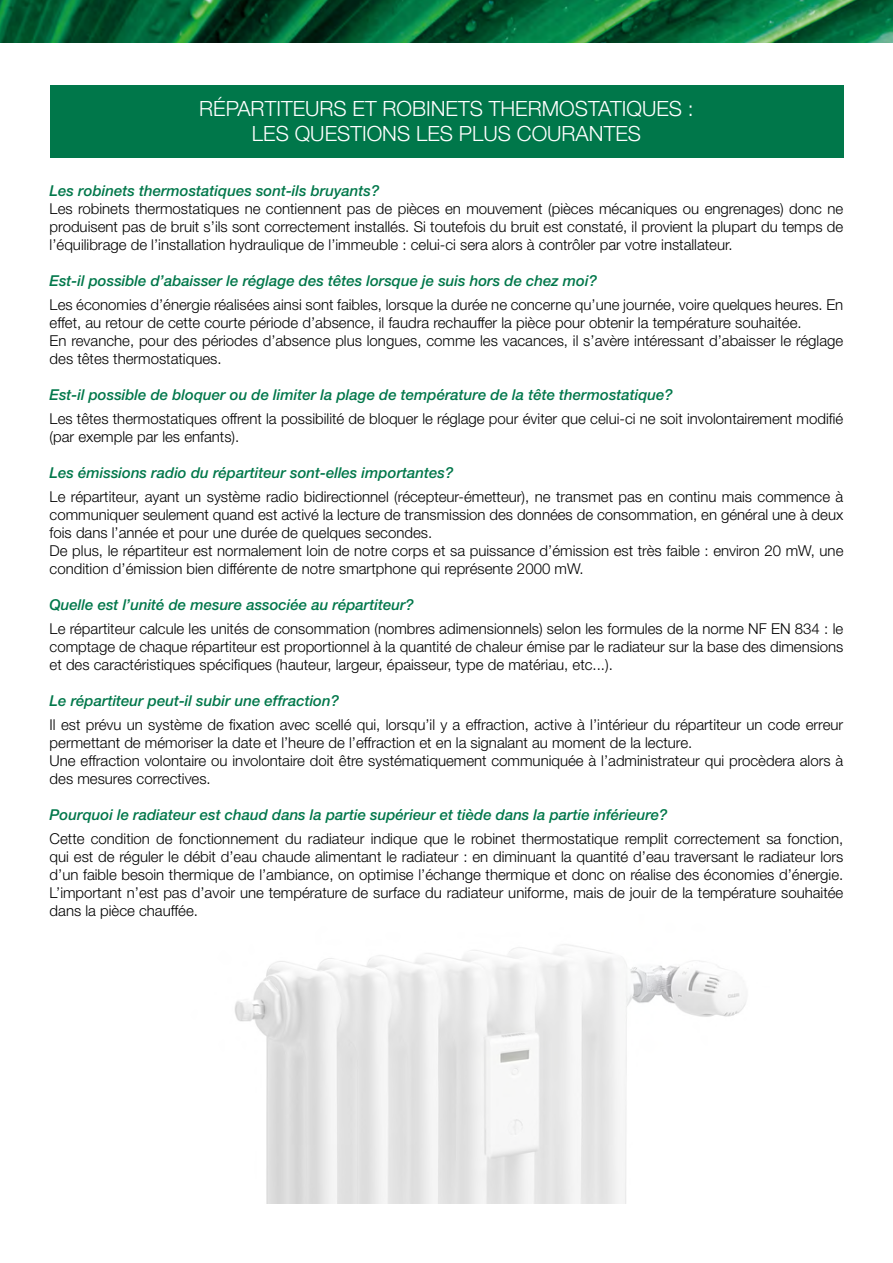
<style>
.page{position:relative;width:893px;height:1263px;background:#fff}
.page>*{position:absolute;margin:0;border:0;box-sizing:border-box;transform-origin:0 0}
.t1{font:300 21px/25.2px "Helvetica Neue LT Std";color:#fff}
.t2{font:300 15px/18px "Helvetica Neue LT Std";color:#000}
.t3{font:italic 500 15px "Helvetica Neue LT Std";color:#00774a}
</style>
<div class="page">
<img style="left:234px;top:944px;width:512px;height:259px">
<div style="left:50px;top:85px;width:793px;height:72px;background:#00774a"></div>
<img style="left:0;top:0;width:893px;height:43px">
<h1 class="t1" style="left:252px;top:96px;width:443px;text-indent:-53px">Répartiteurs et robinets thermostatiqu es : les qu estions les plu</h1>
<h1 class="t1" style="left:498px;top:121px;width:145px">s courantes</h1>
<p class="t3" style="left:50px;top:181px;width:331px">Les robinets thermostatiques sont-ils bruyants?</p>
<p class="t2" style="left:50px;top:199px;width:795px;text-align:justify">Les robinets thermostatiques ne contiennent pas de pièces en mouvement (pièces mécaniques ou engrenages) donc ne produisent pas de bruit s’ils sont correctement installés. Si toutefois du bruit est constaté, il provient la plupart du temps de l’équilibrage de l’installation hydraulique de l’immeuble : celui-ci sera alors à contrôler par votre installateur.</p>
<p class="t3" style="left:50px;top:271px;width:549px">Est-il possible d’abaisser le réglage des têtes lorsque je suis hors de chez moi?</p>
<p class="t2" style="left:50px;top:295px;width:795px">Les économies d’énergie réalisées ainsi sont faibles, lorsque la durée ne concerne qu’une journée, voire quelques heures. En effet, au retour de cette courte période d’absence, il faudra rechauffer la pièce pour obtenir la température souhaitée.<br>En revanche, pour des périodes d’absence plus longues, comme les vacances, il s’avère intéressant d’abaisser le réglage des têtes thermostatiques.</p>
<p class="t3" style="left:50px;top:385px;width:625px">Est-il possible de bloquer ou de limiter la plage de température de la tête thermostatique?</p>
<p class="t2" style="left:50px;top:409px;width:795px">Les têtes thermostatiques offrent la possibilité de bloquer le réglage pour éviter que celui-ci ne soit involontairement modifié (par exemple par les enfants).</p>
<p class="t3" style="left:50px;top:463px;width:405px">Les émissions radio du répartiteur sont-elles importantes?</p>
<p class="t2" style="left:50px;top:487px;width:795px">Le répartiteur, ayant un système radio bidirectionnel (récepteur-émetteur), ne transmet pas en continu mais commence à communiquer seulement quand est activé la lecture de transmission des données de consommation, en général une à deux fois dans l’année et pour une durée de quelques secondes.<br>De plus, le répartiteur est normalement loin de notre corps et sa puissance d’émission est très faible : environ 20 mW, une condition d’émission bien différente de notre smartphone qui représente 2000 mW.</p>
<p class="t3" style="left:50px;top:595px;width:366px">Quelle est l’unité de mesure associée au répartiteur?</p>
<p class="t2" style="left:50px;top:619px;width:795px;text-align:justify">Le répartiteur calcule les unités de consommation (nombres adimensionnels) selon les formules de la norme NF EN 834 : le comptage de chaque répartiteur est proportionnel à la quantité de chaleur émise par le radiateur sur la base des dimensions et des caractéristiques spécifiques (hauteur, largeur, épaisseur, type de matériau, etc...).</p>
<p class="t3" style="left:50px;top:691px;width:291px">Le répartiteur peut-il subir une effraction?</p>
<p class="t2" style="left:50px;top:715px;width:795px">Il est prévu un système de fixation avec scellé qui, lorsqu’il y a effraction, active à l’intérieur du répartiteur un code erreur permettant de mémoriser la date et l’heure de l’effraction et en la signalant au moment de la lecture.<br>Une effraction volontaire ou involontaire doit être systématiquement communiquée à l’administrateur qui procèdera alors à des mesures correctives.</p>
<p class="t3" style="left:50px;top:805px;width:619px">Pourquoi le radiateur est chaud dans la partie supérieur et tiède dans la partie inférieure?</p>
<p class="t2" style="left:50px;top:829px;width:795px;text-align:justify">Cette condition de fonctionnement du radiateur indique que le robinet thermostatique remplit correctement sa fonction, qui est de réguler le débit d’eau chaude alimentant le radiateur : en diminuant la quantité d’eau traversant le radiateur lors d’un faible besoin thermique de l’ambiance, on optimise l’échange thermique et donc on réalise des économies d’énergie.<br>L’important n’est pas d’avoir une température de surface du radiateur uniforme, mais de jouir de la température souhaitée dans la pièce chauffée.</p>
</div>
